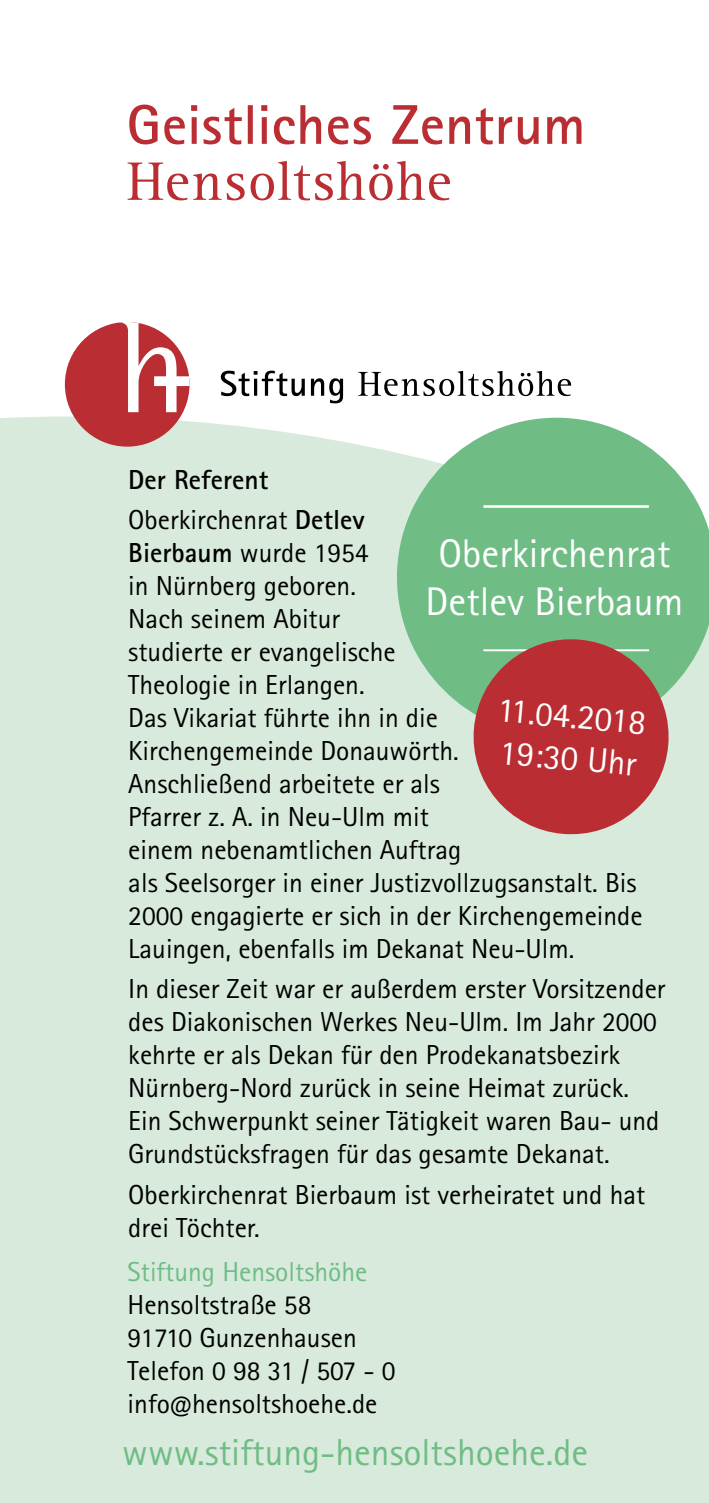
<style>
.page{position:relative;width:709px;height:1503px;background:#fff}
.page>*{position:absolute;margin:0;border:0;box-sizing:border-box;transform-origin:0 0}
.t1{font:40px/48px "Rotis Sans Serif Std";color:#fff;text-align:center}
.t2{font:37.5px "Rotis Sans Serif Std";color:#6fbc85}
.t3{font:35px/42px "Rotis Sans Serif Std";color:#fff}
.t4{font:27.5px/33px "Rotis Sans Serif Std";color:#000}
.t5{font:700 27.5px/40px "Rotis Sans Serif Std";color:#000}
.t6{font:27.5px "Rotis Sans Serif Std";color:#6fbc85}
.s1{font-weight:400}
.s2{font-weight:700}
</style>
<div class="page">
<div style="left:0;top:416px;width:709px;height:1086px;background:#d7eadb"></div>
<svg style="left:128px;top:161px;width:322px;height:39px"></svg>
<svg style="left:129px;top:105px;width:452px;height:39px"></svg>
<div style="left:65px;top:322px;width:124px;height:124px;background:#ba2d32;border-radius:50%"></div>
<svg style="left:117px;top:322px;width:72px;height:90px"></svg>
<svg style="left:221px;top:371px;width:350px;height:32px"></svg>
<svg style="left:397px;top:418px;width:312px;height:318px;fill:#6fbc85"></svg>
<hr style="left:483px;top:505px;width:166px;height:3px;background:#fff">
<svg style="left:469px;top:635px;width:204px;height:203px"></svg>
<p class="t5" style="left:128px;top:459px;width:238px">Der Referent<br><span class="s1">Oberkirchenrat</span> Detlev</p>
<p class="t4" style="left:128px;top:536px;width:516px"><span class="s2">Bierbaum</span> wurde 1954<br>in Nürnberg geboren.<br>Nach seinem Abitur<br>studierte er evangelische<br>Theologie in Erlangen.<br>Das Vikariat führte ihn in die<br>Kirchengemeinde Donauwörth.<br>Anschließend arbeitete er als<br>Pfarrer z. A. in Neu-Ulm mit<br>einem nebenamtlichen Auftrag<br>als Seelsorger in einer Justizvollzugsanstalt. Bis<br>2000 engagierte er sich in der Kirchengemeinde<br>Lauingen, ebenfalls im Dekanat Neu-Ulm.</p>
<p class="t4" style="left:128px;top:972px;width:539px">In dieser Zeit war er außerdem erster Vorsitzender des Diakonischen Werkes Neu-Ulm. Im Jahr 2000 kehrte er als Dekan für den Prodekanatsbezirk Nürnberg-Nord zurück in seine Heimat zurück.<br>Ein Schwerpunkt seiner Tätigkeit waren Bau- und Grundstücksfragen für das gesamte Dekanat.</p>
<p class="t4" style="left:128px;top:1177px;width:518px">Oberkirchenrat Bierbaum ist verheiratet und hat drei Töchter.</p>
<h1 class="t1" style="left:425px;top:530px;width:259px">Oberkirchenrat<br>Detlev Bierbaum</h1>
<p class="t3" style="left:499px;top:689px;width:151px;rotate:5deg">11.04.2018<br>19:30 Uhr</p>
<p class="t6" style="left:128px;top:1255px;width:241px">Stiftung Hensoltshöhe</p>
<p class="t4" style="left:128px;top:1288px;width:269px">Hensoltstraße 58<br>91710 Gunzenhausen<br>Telefon 0 98 31 / 507 - 0 info@hensoltshoehe.de</p>
<h2 class="t2" style="left:122px;top:1430px;width:467px">www.stiftung-hensoltshoehe.de</h2>
</div>
